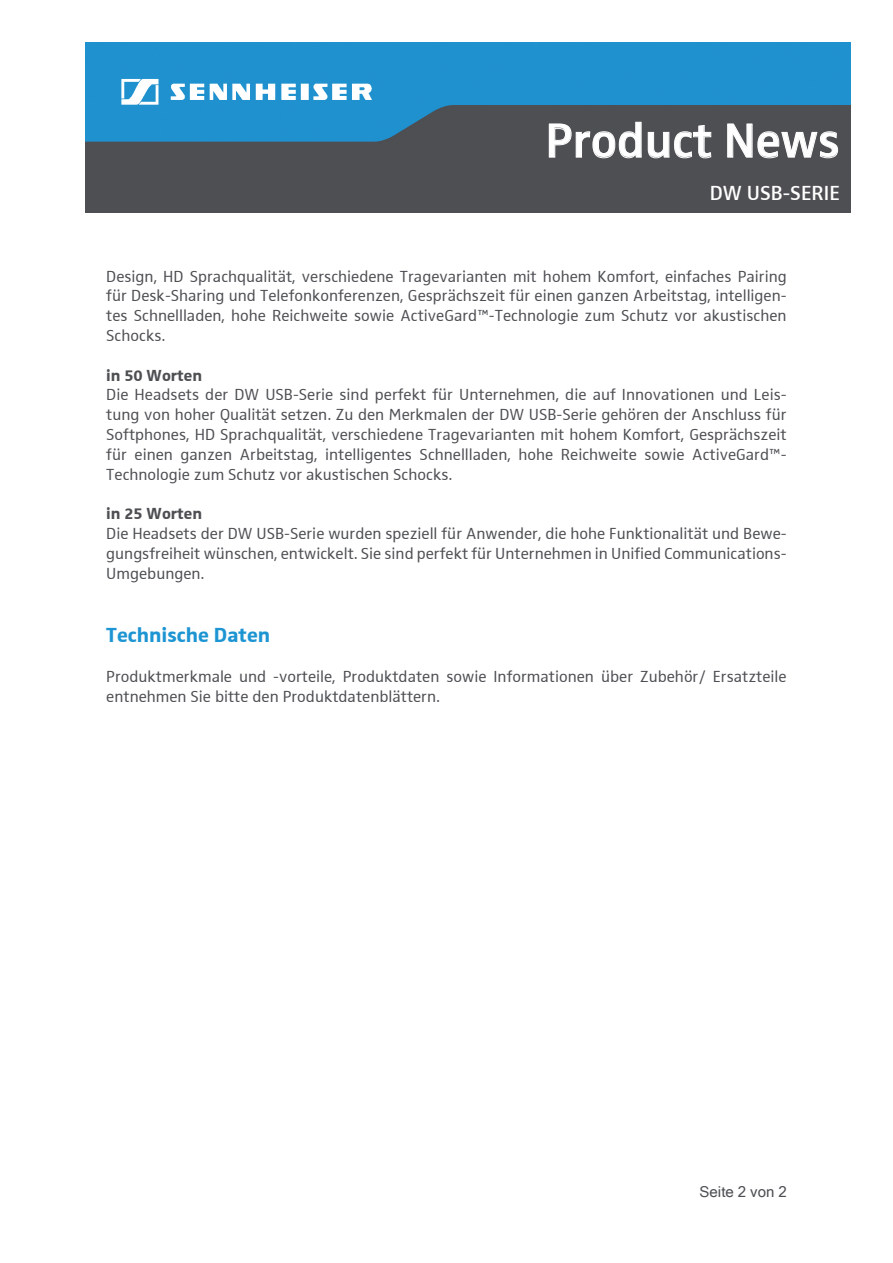
<style>
.page{position:relative;width:893px;height:1263px;background:#fff}
.page>*{position:absolute;margin:0;border:0;box-sizing:border-box;transform-origin:0 0}
.t1{font:600 49.5px "Sennheiser";color:#fff}
.t2{font:700 21px "Sennheiser";color:#1d95d3}
.t3{font:600 21px "Sennheiser";color:#fff}
.t4{font:16.5px/19.8px "Sennheiser";color:#4d4f53;text-align:justify}
.t5{font:700 16.5px "Sennheiser";color:#4d4f53}
.t6{font:15px "Microsoft Sans Serif";color:#4d4f53}
</style>
<div class="page">
<img style="left:85px;top:43px;width:765px;height:169px">
<svg style="left:549px;top:121px;width:93px;height:38px;background:#67686b"></svg>
<svg style="left:648px;top:125px;width:63px;height:34px;background:#69696d"></svg>
<svg style="left:727px;top:123px;width:111px;height:36px;background:#6a6b6e"></svg>
<h1 class="t1" style="left:545px;top:112px;width:296px">Product News</h1>
<p class="t3" style="left:710px;top:181px;width:129px">DW USB-SErie</p>
<p class="t4" style="left:106px;top:266px;width:682px">Design, HD Sprachqualität, verschiedene Tragevarianten mit hohem Komfort, einfaches Pairing für Desk-Sharing und Telefonkonferenzen, Gesprächszeit für einen ganzen Arbeitstag, intelligen&shy;tes Schnellladen, hohe Reichweite sowie ActiveGard™-Technologie zum Schutz vor akustischen Schocks.</p>
<p class="t5" style="left:106px;top:365px;width:97px">in 50 Worten</p>
<p class="t4" style="left:106px;top:385px;width:682px">Die Headsets der DW USB-Serie sind perfekt für Unternehmen, die auf Innovationen und Leis&shy;tung von hoher Qualität setzen. Zu den Merkmalen der DW USB-Serie gehören der Anschluss für Softphones, HD Sprachqualität, verschiedene Tragevarianten mit hohem Komfort, Gesprächszeit für einen ganzen Arbeitstag, intelligentes Schnellladen, hohe Reichweite sowie ActiveGard™- Technologie zum Schutz vor akustischen Schocks.</p>
<p class="t5" style="left:106px;top:504px;width:97px">in 25 Worten</p>
<p class="t4" style="left:106px;top:524px;width:682px">Die Headsets der DW USB-Serie wurden speziell für Anwender, die hohe Funktionalität und Bewe&shy;gungsfreiheit wünschen, entwickelt. Sie sind perfekt für Unternehmen in Unified Communications-Umgebungen.</p>
<p class="t2" style="left:106px;top:623px;width:165px">Technische Daten</p>
<p class="t4" style="left:106px;top:666px;width:682px">Produktmerkmale und -vorteile, Produktdaten sowie Informationen über Zubehör/ Ersatzteile entnehmen Sie bitte den Produktdatenblättern.</p>
<p class="t6" style="left:700px;top:1182px;width:89px">Seite 2 von 2</p>
</div>
